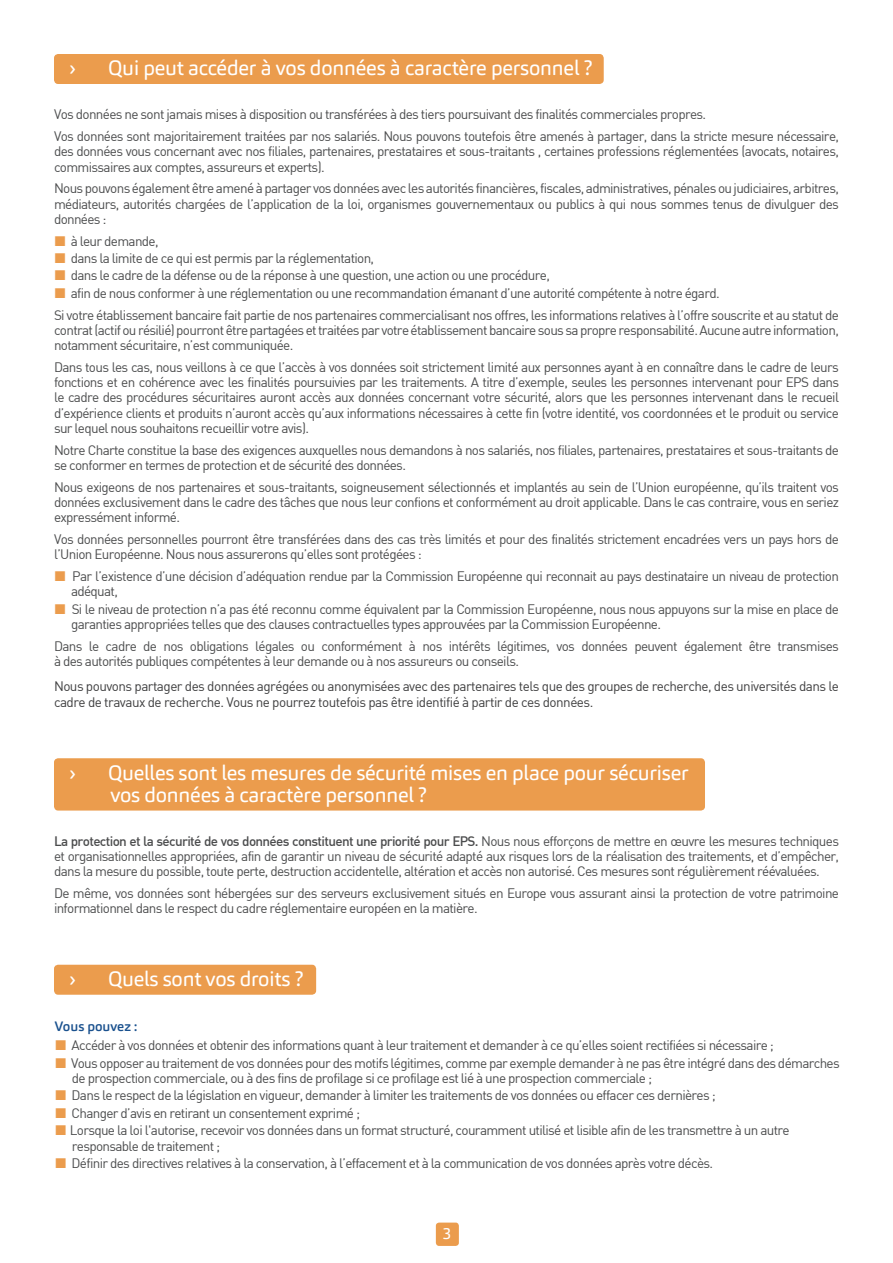
<style>
.page{position:relative;width:893px;height:1263px;background:#fff}
.page>*{position:absolute;margin:0;border:0;box-sizing:border-box;transform-origin:0 0}
.t1{font:20.55px/22.5px "Carnas";letter-spacing:-.01em;color:#fff}
.SOUS-TITRE__cadre_ja{font:16.05px "Carnas";color:#fff}
.TEXTE{font:13.5px/15.3px "DIN";letter-spacing:-.05em;color:#4b4c4d}
.TEXTE-2{font:13.5px/16.2px "DIN";letter-spacing:-.04em;color:#3e3e3f}
.TEXTE-3{font:500 13.5px "Carnas";color:#1a518e}
.s1{font-weight:500}
</style>
<div class="page">
<div style="left:54px;top:54px;width:550px;height:30px;background:#eb9c4d;border-radius:4px"></div>
<div style="left:54px;top:758px;width:651px;height:52px;background:#eb9c4d;border-radius:4px"></div>
<div style="left:436px;top:1222px;width:23px;height:24px;background:#eb9c4d;border-radius:3px"></div>
<div style="left:54px;top:965px;width:262px;height:30px;background:#eb9c4d;border-radius:4px"></div>
<p class="t1" style="left:70px;top:57px;width:8px">›</p>
<p class="t1" style="left:108px;top:57px;width:486px">Qui peut accéder à vos données à caractère personnel ?</p>
<p class="TEXTE" style="left:54px;top:107px;width:654px">Vos données ne sont jamais mises à disposition ou transférées à des tiers poursuivant des finalités commerciales propres.</p>
<p class="TEXTE" style="left:54px;top:128px;width:786px;text-align:justify">Vos données sont majoritairement traitées par nos salariés. Nous pouvons toutefois être amenés à partager, dans la stricte mesure nécessaire, des données vous concernant avec nos filiales, partenaires, prestataires et sous-traitants , certaines professions réglementées (avocats, notaires, commissaires aux comptes, assureurs et experts).</p>
<p class="TEXTE" style="left:54px;top:180px;width:786px;text-align:justify">Nous pouvons également être amené à partager vos données avec les autorités financières, fiscales, administratives, pénales ou judiciaires, arbitres, médiateurs, autorités chargées de l’application de la loi, organismes gouvernementaux ou publics à qui nous sommes tenus de divulguer des données :</p>
<p class="TEXTE" style="left:71px;top:233px;width:89px">à leur demande,</p>
<p class="TEXTE" style="left:71px;top:250px;width:305px">dans la limite de ce qui est permis par la réglementation,</p>
<p class="TEXTE" style="left:71px;top:268px;width:481px">dans le cadre de la défense ou de la réponse à une question, une action ou une procédure,</p>
<p class="TEXTE" style="left:71px;top:285px;width:650px">afin de nous conformer à une réglementation ou une recommandation émanant d’une autorité compétente à notre égard.</p>
<p class="TEXTE" style="left:54px;top:307px;width:786px;text-align:justify">Si votre établissement bancaire fait partie de nos partenaires commercialisant nos offres, les informations relatives à l’offre souscrite et au statut de contrat (actif ou résilié) pourront être partagées et traitées par votre établissement bancaire sous sa propre responsabilité. Aucune autre information, notamment sécuritaire, n’est communiquée.</p>
<p class="TEXTE" style="left:54px;top:359px;width:786px;text-align:justify">Dans tous les cas, nous veillons à ce que l’accès à vos données soit strictement limité aux personnes ayant à en connaître dans le cadre de leurs fonctions et en cohérence avec les finalités poursuivies par les traitements. A titre d’exemple, seules les personnes intervenant pour EPS dans le cadre des procédures sécuritaires auront accès aux données concernant votre sécurité, alors que les personnes intervenant dans le recueil d’expérience clients et produits n’auront accès qu’aux informations nécessaires à cette fin (votre identité, vos coordonnées et le produit ou service sur lequel nous souhaitons recueillir votre avis).</p>
<p class="TEXTE" style="left:54px;top:442px;width:787px">Notre Charte constitue la base des exigences auxquelles nous demandons à nos salariés, nos filiales, partenaires, prestataires et sous-traitants de se conformer en termes de protection et de sécurité des données.</p>
<p class="TEXTE" style="left:54px;top:479px;width:786px;text-align:justify">Nous exigeons de nos partenaires et sous-traitants, soigneusement sélectionnés et implantés au sein de l’Union européenne, qu’ils traitent vos données exclusivement dans le cadre des tâches que nous leur confions et conformément au droit applicable. Dans le cas contraire, vous en seriez expressément informé.</p>
<p class="TEXTE" style="left:54px;top:531px;width:786px">Vos données personnelles pourront être transférées dans des cas très limités et pour des finalités strictement encadrées vers un pays hors de l’Union Européenne. Nous nous assurerons qu’elles sont protégées :</p>
<p class="TEXTE" style="left:71px;top:568px;width:769px">Par l’existence d’une décision d’adéquation rendue par la Commission Européenne qui reconnait au pays destinataire un niveau de protection adéquat,</p>
<p class="TEXTE" style="left:71px;top:601px;width:769px">Si le niveau de protection n’a pas été reconnu comme équivalent par la Commission Européenne, nous nous appuyons sur la mise en place de garanties appropriées telles que des clauses contractuelles types approuvées par la Commission Européenne.</p>
<p class="TEXTE" style="left:54px;top:638px;width:786px">Dans le cadre de nos obligations légales ou conformément à nos intérêts légitimes, vos données peuvent également être transmises à des autorités publiques compétentes à leur demande ou à nos assureurs ou conseils.</p>
<p class="TEXTE-2" style="left:54px;top:677px;width:786px">Nous pouvons partager des données agrégées ou anonymisées avec des partenaires tels que des groupes de recherche, des universités dans le cadre de travaux de recherche. Vous ne pourrez toutefois pas être identifié à partir de ces données.</p>
<p class="t1" style="left:70px;top:761px;width:8px">›</p>
<p class="t1" style="left:108px;top:761px;width:582px">Quelles sont les mesures de sécurité mises en place pour sécuriser vos données à caractère personnel ?</p>
<p class="TEXTE" style="left:54px;top:833px;width:787px;text-align:justify"><span class="s1">La protection et la sécurité de vos données constituent une priorité pour EPS.</span> Nous nous efforçons de mettre en œuvre les mesures techniques et organisationnelles appropriées, afin de garantir un niveau de sécurité adapté aux risques lors de la réalisation des traitements, et d’empêcher, dans la mesure du possible, toute perte, destruction accidentelle, altération et accès non autorisé. Ces mesures sont régulièrement réévaluées.</p>
<p class="TEXTE" style="left:54px;top:885px;width:786px">De même, vos données sont hébergées sur des serveurs exclusivement situés en Europe vous assurant ainsi la protection de votre patrimoine informationnel dans le respect du cadre réglementaire européen en la matière.</p>
<p class="t1" style="left:70px;top:967px;width:8px">›</p>
<p class="t1" style="left:108px;top:967px;width:197px">Quels sont vos droits ?</p>
<p class="TEXTE-3" style="left:55px;top:1017px;width:84px">Vous pouvez :</p>
<p class="TEXTE" style="left:72px;top:1037px;width:704px">Accéder à vos données et obtenir des informations quant à leur traitement et demander à ce qu’elles soient rectifiées si nécessaire ;</p>
<p class="TEXTE" style="left:71px;top:1055px;width:770px">Vous opposer au traitement de vos données pour des motifs légitimes, comme par exemple demander à ne pas être intégré dans des démarches de prospection commerciale, ou à des fins de profilage si ce profilage est lié à une prospection commerciale ;</p>
<p class="TEXTE" style="left:72px;top:1087px;width:646px">Dans le respect de la législation en vigueur, demander à limiter les traitements de vos données ou effacer ces dernières ;</p>
<p class="TEXTE" style="left:72px;top:1105px;width:290px">Changer d’avis en retirant un consentement exprimé ;</p>
<p class="TEXTE" style="left:70px;top:1122px;width:721px">Lorsque la loi l'autorise, recevoir vos données dans un format structuré, couramment utilisé et lisible afin de les transmettre à un autre responsable de traitement ;</p>
<p class="TEXTE" style="left:72px;top:1155px;width:643px">Définir des directives relatives à la conservation, à l’effacement et à la communication de vos données après votre décès.</p>
<p class="SOUS-TITRE__cadre_ja" style="left:443px;top:1223px;width:11px">3</p>
</div>
